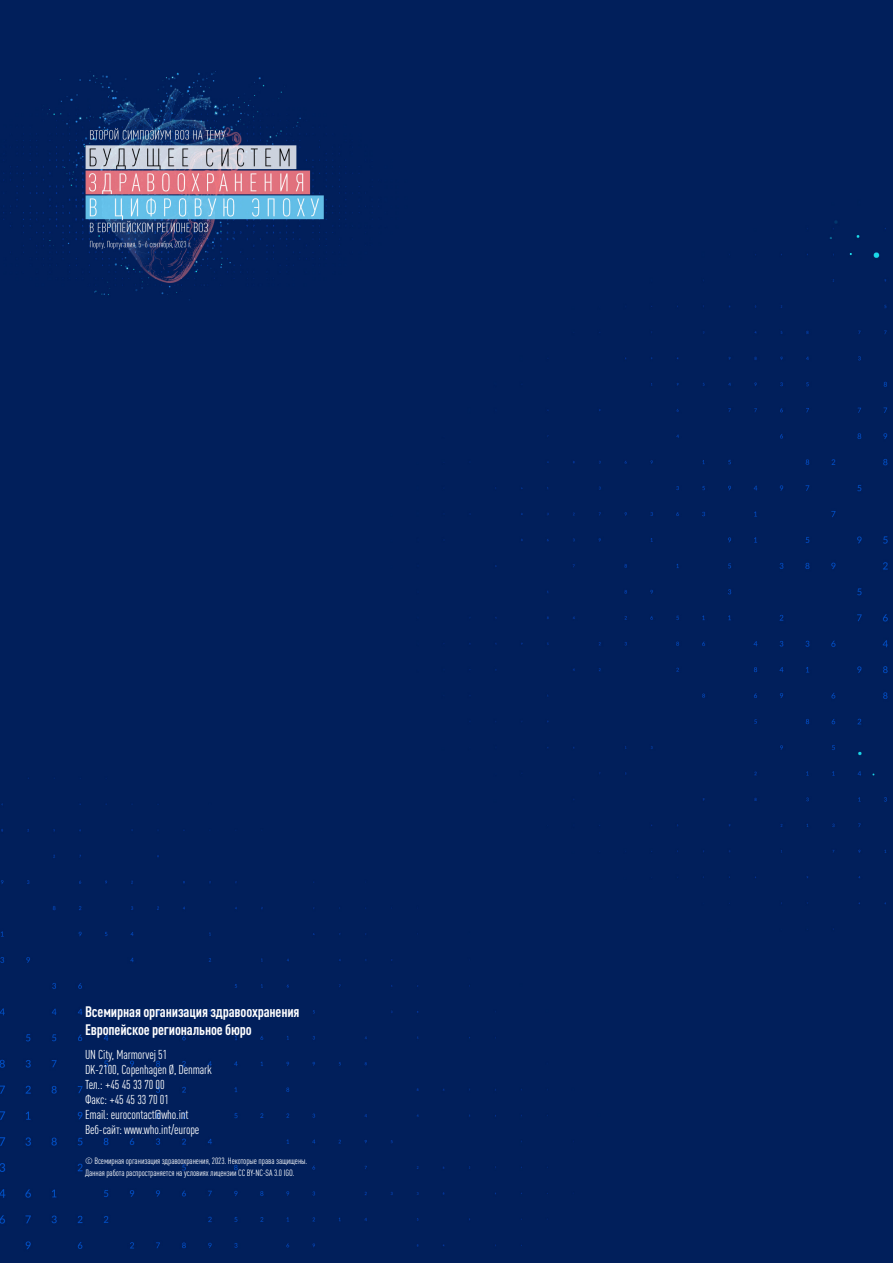
<style>
.page{position:relative;width:893px;height:1263px;background:#011f5b}
.page>*{position:absolute;margin:0;border:0;box-sizing:border-box;transform-origin:0 0}
.t1{font:700 condensed 15px/18px "DIN Pro";letter-spacing:-.01em;color:#fff}
.t2{font:condensed 12.75px/15px "DIN Pro";letter-spacing:-.01em;color:#fff}
.t3{font:condensed 9px/12px "DIN Pro";letter-spacing:-.01em;color:#fff}
</style>
<div class="page">
<p class="t1" style="left:85px;top:1001px;width:216px">Всемирная организация здравоохранения<br>Европейское региональное бюро</p>
<p class="t2" style="left:85px;top:1046px;width:129px">UN City, Marmorvej 51<br>DK-2100, Copenhagen Ø, Denmark<br>Тел.: +45 45 33 70 00<br>Факс: +45 45 33 70 01<br>Email: eurocontact@who.int<br>Веб-сайт: www.who.int/europe</p>
<p class="t3" style="left:85px;top:1154px;width:224px">© Всемирная организация здравоохранения, 2023. Некоторые права защищены.<br>Данная работа распространяется на условиях лицензии CC BY-NC-SA 3.0 IGO.</p>
</div>
